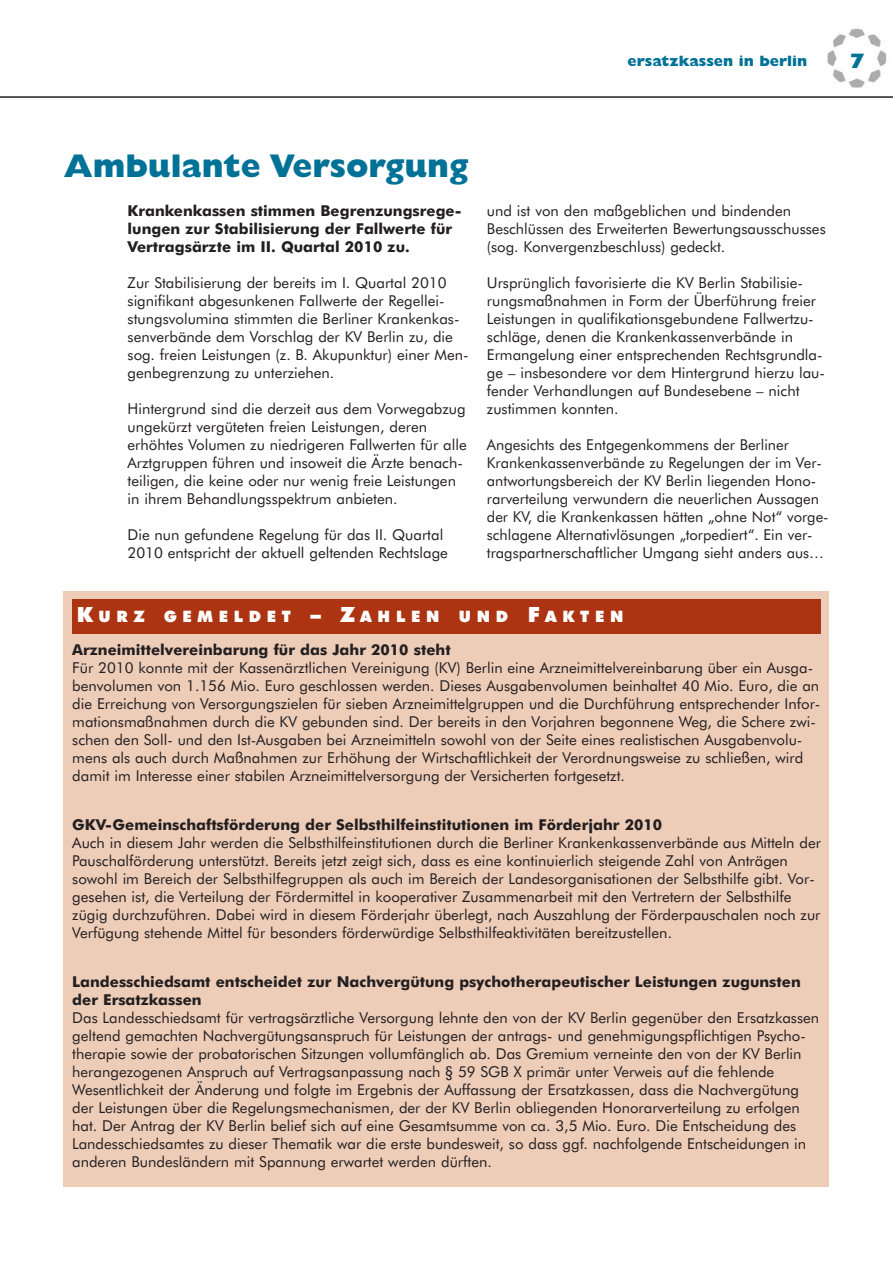
<style>
.page{position:relative;width:893px;height:1263px;background:#fff}
.page>*{position:absolute;margin:0;border:0;box-sizing:border-box;transform-origin:0 0}
.t1{font:800 33px "Gill Sans";color:#007297}
.t2{font:800 21px "Gill Sans";color:#007297}
.t3{font:900 15.75px "Futura BT";letter-spacing:.365em;color:#fff}
.t4{font:15px/18px "Futura BT";color:#231f20}
.t5{font:700 15px/18px "Futura BT";color:#231f20}
.t6{font:800 15px "Gill Sans";color:#007297}
.s1{font-size:21px}
</style>
<div class="page">
<img style="left:827px;top:28px;width:60px;height:60px">
<hr style="left:0;top:96px;width:893px;height:2px;background:#231f20">
<div style="left:64px;top:591px;width:765px;height:595px;background:#edccb8"></div>
<div style="left:72px;top:600px;width:749px;height:34px;background:#ad3412"></div>
<p class="t6" style="left:628px;top:56px;width:181px">ersatzkassen in berlin</p>
<h2 class="t2" style="left:850px;top:53px;width:16px">7</h2>
<h1 class="t1" style="left:64px;top:153px;width:406px">Ambulante Versorgung</h1>
<p class="t5" style="left:128px;top:203px;width:336px">Krankenkassen stimmen Begrenzungsrege&shy;lungen zur Stabilisierung der Fallwerte für<br>Vertragsärzte im II. Quartal 2010 zu.</p>
<p class="t4" style="left:128px;top:275px;width:343px">Zur Stabilisierung der bereits im I. Quartal 2010 signifikant abgesunkenen Fallwerte der Regellei&shy;stungsvolumina stimmten die Berliner Krankenkas&shy;senverbände dem Vorschlag der KV Berlin zu, die sog. freien Leistungen (z. B. Akupunktur) einer Men&shy;genbegrenzung zu unterziehen.</p>
<p class="t4" style="left:128px;top:401px;width:341px">Hintergrund sind die derzeit aus dem Vorwegabzug ungekürzt vergüteten freien Leistungen, deren erhöhtes Volumen zu niedrigeren Fallwerten für alle Arztgruppen führen und insoweit die Ärzte benach&shy;teiligen, die keine oder nur wenig freie Leistungen in ihrem Behandlungsspektrum anbieten.</p>
<p class="t4" style="left:128px;top:527px;width:322px">Die nun gefundene Regelung für das II. Quartal<br>2010 entspricht der aktuell geltenden Rechtslage</p>
<p class="t4" style="left:487px;top:203px;width:340px">und ist von den maßgeblichen und bindenden<br>Beschlüssen des Erweiterten Bewertungsausschusses (sog. Konvergenzbeschluss) gedeckt.</p>
<p class="t4" style="left:487px;top:275px;width:340px">Ursprünglich favorisierte die KV Berlin Stabilisie&shy;rungsmaßnahmen in Form der Überführung freier Leistungen in qualifikationsgebundene Fallwertzu&shy;schläge, denen die Krankenkassenverbände in Ermangelung einer entsprechenden Rechtsgrundla&shy;ge – insbesondere vor dem Hintergrund hierzu lau&shy;fender Verhandlungen auf Bundesebene – nicht zustimmen konnten.</p>
<p class="t4" style="left:487px;top:437px;width:343px">Angesichts des Entgegenkommens der Berliner Krankenkassenverbände zu Regelungen der im Ver&shy;antwortungsbereich der KV Berlin liegenden Hono&shy;rarverteilung verwundern die neuerlichen Aussagen der KV, die Krankenkassen hätten „ohne Not“ vorge&shy;schlagene Alternativlösungen „torpediert“. Ein ver&shy;tragspartnerschaftlicher Umgang sieht anders aus…</p>
<p class="t3" style="left:77px;top:610px;width:548px"><span class="s1">K</span>URZ GEMELDET <span class="s1">– Z</span>AHLEN UND <span class="s1">F</span>AKTEN</p>
<p class="t5" style="left:72px;top:642px;width:380px">Arzneimittelvereinbarung für das Jahr 2010 steht</p>
<p class="t4" style="left:72px;top:660px;width:750px">Für 2010 konnte mit der Kassenärztlichen Vereinigung (KV) Berlin eine Arzneimittelvereinbarung über ein Ausga&shy;benvolumen von 1.156 Mio. Euro geschlossen werden. Dieses Ausgabenvolumen beinhaltet 40 Mio. Euro, die an die Erreichung von Versorgungszielen für sieben Arzneimittelgruppen und die Durchführung entsprechender Infor&shy;mationsmaßnahmen durch die KV gebunden sind. Der bereits in den Vorjahren begonnene Weg, die Schere zwi&shy;schen den Soll- und den Ist-Ausgaben bei Arzneimitteln sowohl von der Seite eines realistischen Ausgabenvolu&shy;mens als auch durch Maßnahmen zur Erhöhung der Wirtschaftlichkeit der Verordnungsweise zu schließen, wird damit im Interesse einer stabilen Arzneimittelversorgung der Versicherten fortgesetzt.</p>
<p class="t5" style="left:72px;top:817px;width:591px">GKV-Gemeinschaftsförderung der Selbsthilfeinstitutionen im Förderjahr 2010</p>
<p class="t4" style="left:72px;top:835px;width:750px">Auch in diesem Jahr werden die Selbsthilfeinstitutionen durch die Berliner Krankenkassenverbände aus Mitteln der Pauschalförderung unterstützt. Bereits jetzt zeigt sich, dass es eine kontinuierlich steigende Zahl von Anträgen sowohl im Bereich der Selbsthilfegruppen als auch im Bereich der Landesorganisationen der Selbsthilfe gibt. Vor&shy;gesehen ist, die Verteilung der Fördermittel in kooperativer Zusammenarbeit mit den Vertretern der Selbsthilfe zügig durchzuführen. Dabei wird in diesem Förderjahr überlegt, nach Auszahlung der Förderpauschalen noch zur Verfügung stehende Mittel für besonders förderwürdige Selbsthilfeaktivitäten bereitzustellen.</p>
<p class="t5" style="left:72px;top:973px;width:730px">Landesschiedsamt entscheidet zur Nachvergütung psychotherapeutischer Leistungen zugunsten der Ersatzkassen</p>
<p class="t4" style="left:72px;top:1009px;width:748px">Das Landesschiedsamt für vertragsärztliche Versorgung lehnte den von der KV Berlin gegenüber den Ersatzkassen geltend gemachten Nachvergütungsanspruch für Leistungen der antrags- und genehmigungspflichtigen Psycho&shy;therapie sowie der probatorischen Sitzungen vollumfänglich ab. Das Gremium verneinte den von der KV Berlin herangezogenen Anspruch auf Vertragsanpassung nach § 59 SGB X primär unter Verweis auf die fehlende Wesentlichkeit der Änderung und folgte im Ergebnis der Auffassung der Ersatzkassen, dass die Nachvergütung der Leistungen über die Regelungsmechanismen, der der KV Berlin obliegenden Honorarverteilung zu erfolgen hat. Der Antrag der KV Berlin belief sich auf eine Gesamtsumme von ca. 3,5 Mio. Euro. Die Entscheidung des Landesschiedsamtes zu dieser Thematik war die erste bundesweit, so dass ggf. nachfolgende Entscheidungen in anderen Bundesländern mit Spannung erwartet werden dürften.</p>
</div>
